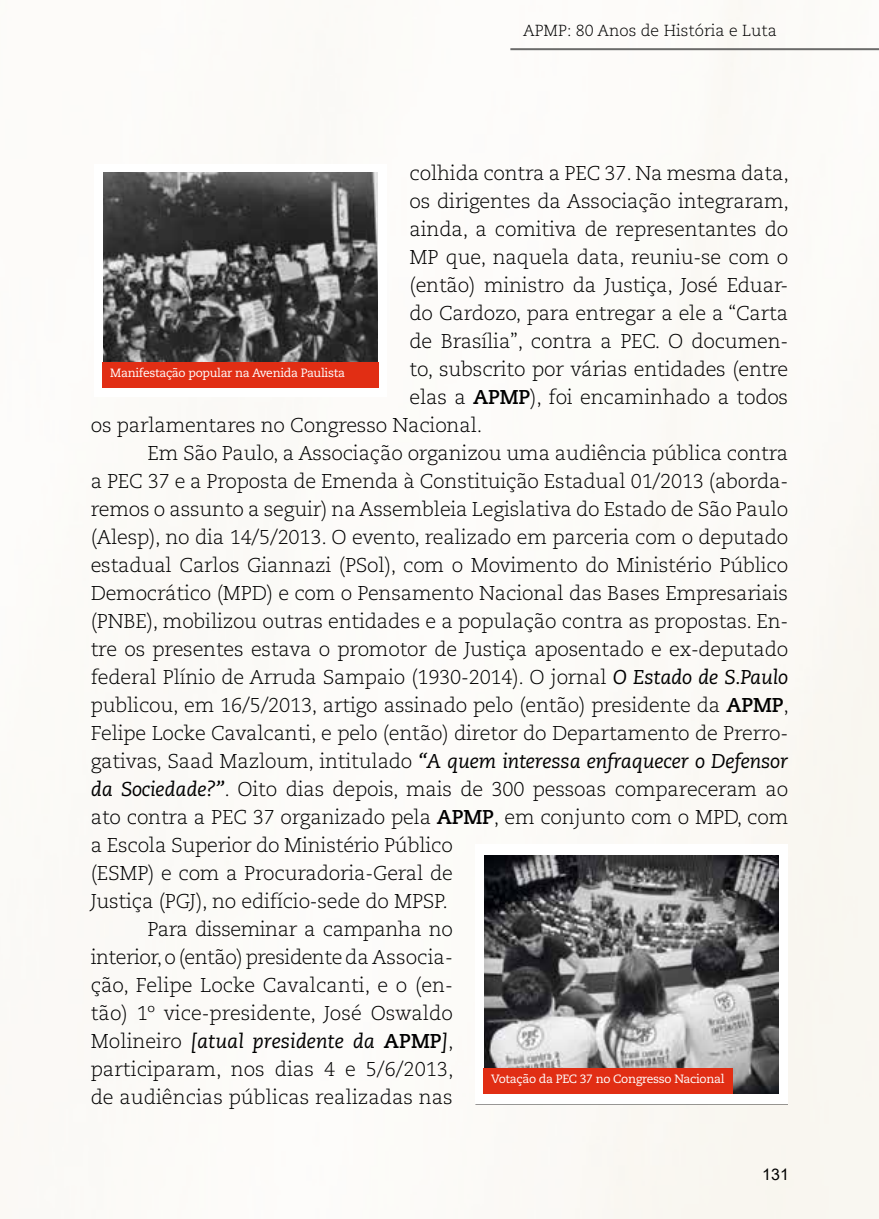
<style>
.page{position:relative;width:879px;height:1219px;background:#fff}
.page>*{position:absolute;margin:0;border:0;box-sizing:border-box;transform-origin:0 0}
.t1{font:300 20px "Caecilia LT Std";letter-spacing:-.01em;color:#000}
.t2{font:italic 20px "Caecilia LT Std";letter-spacing:-.01em;color:#000}
.t3{font:300 16px "Caecilia LT Std";color:#000}
.t4{font:16px "Arial";color:#000}
.t5{font:12px "Caecilia LT Std";letter-spacing:-.025em;color:#fff}
.s1{font-weight:700}
.s2{font-weight:400;font-style:italic}
.s3{font-weight:300;font-style:normal}
.s4{font-weight:700;font-style:normal}
</style>
<div class="page">
<hr style="left:510px;top:48px;width:369px;height:2px;background:#6b6b6a">
<img style="left:103px;top:172px;width:274px;height:190px">
<div style="left:102px;top:362px;width:277px;height:25px;background:#e12e14"></div>
<img style="left:485px;top:855px;width:293px;height:239px">
<div style="left:483px;top:1068px;width:249px;height:25px;background:#e12e14"></div>
<p class="t3" style="left:523px;top:21px;width:255px">APMP: 80 Anos de História e Luta</p>
<p class="t1" style="left:410px;top:162px;width:381px">colhida contra a PEC 37. Na mesma data,</p>
<p class="t1" style="left:410px;top:190px;width:381px">os dirigentes da Associação integraram,</p>
<p class="t1" style="left:410px;top:218px;width:380px">ainda, a comitiva de representantes do</p>
<p class="t1" style="left:410px;top:246px;width:380px">MP que, naquela data, reuniu-se com o</p>
<p class="t1" style="left:410px;top:274px;width:380px">(então) ministro da Justiça, José Eduar-</p>
<p class="t1" style="left:410px;top:302px;width:380px">do Cardozo, para entregar a ele a “Carta</p>
<p class="t1" style="left:410px;top:330px;width:380px">de Brasília”, contra a PEC. O documen-</p>
<p class="t1" style="left:410px;top:358px;width:380px">to, subscrito por várias entidades (entre</p>
<p class="t1" style="left:410px;top:386px;width:380px">elas a <span class="s1">APMP</span>), foi encaminhado a todos</p>
<p class="t1" style="left:91px;top:414px;width:393px">os parlamentares no Congresso Nacional.</p>
<p class="t1" style="left:147px;top:442px;width:642px">Em São Paulo, a Associação organizou uma audiência pública contra</p>
<p class="t1" style="left:91px;top:470px;width:699px">a PEC 37 e a Proposta de Emenda à Constituição Estadual 01/2013 (aborda-</p>
<p class="t1" style="left:91px;top:498px;width:699px">remos o assunto a seguir) na Assembleia Legislativa do Estado de São Paulo</p>
<p class="t1" style="left:91px;top:526px;width:699px">(Alesp), no dia 14/5/2013. O evento, realizado em parceria com o deputado</p>
<p class="t1" style="left:91px;top:554px;width:699px">estadual Carlos Giannazi (PSol), com o Movimento do Ministério Público</p>
<p class="t1" style="left:91px;top:582px;width:699px">Democrático (MPD) e com o Pensamento Nacional das Bases Empresariais</p>
<p class="t1" style="left:91px;top:610px;width:699px">(PNBE), mobilizou outras entidades e a população contra as propostas. En-</p>
<p class="t1" style="left:91px;top:638px;width:699px">tre os presentes estava o promotor de Justiça aposentado e ex-deputado</p>
<p class="t1" style="left:91px;top:666px;width:699px">federal Plínio de Arruda Sampaio (1930-2014). O jornal <span class="s2">O Estado de S.Paulo</span></p>
<p class="t1" style="left:91px;top:694px;width:699px">publicou, em 16/5/2013, artigo assinado pelo (então) presidente da <span class="s1">APMP</span>,</p>
<p class="t1" style="left:91px;top:722px;width:699px">Felipe Locke Cavalcanti, e pelo (então) diretor do Departamento de Prerro-</p>
<p class="t2" style="left:91px;top:749px;width:699px"><span class="s3">gativas, Saad Mazloum, intitulado</span> “A quem interessa enfraquecer o Defensor</p>
<p class="t1" style="left:91px;top:778px;width:699px"><span class="s2">da Sociedade?”</span>. Oito dias depois, mais de 300 pessoas compareceram ao</p>
<p class="t1" style="left:91px;top:806px;width:699px">ato contra a PEC 37 organizado pela <span class="s1">APMP</span>, em conjunto com o MPD, com</p>
<p class="t1" style="left:91px;top:834px;width:364px">a Escola Superior do Ministério Público</p>
<p class="t1" style="left:91px;top:862px;width:364px">(ESMP) e com a Procuradoria-Geral de</p>
<p class="t1" style="left:91px;top:890px;width:359px">Justiça (PGJ), no edifício-sede do MPSP.</p>
<p class="t1" style="left:147px;top:918px;width:307px">Para disseminar a campanha no</p>
<p class="t1" style="left:91px;top:946px;width:364px">interior, o (então) presidente da Associa-</p>
<p class="t1" style="left:91px;top:974px;width:364px">ção, Felipe Locke Cavalcanti, e o (en-</p>
<p class="t1" style="left:91px;top:1002px;width:364px">tão) 1º vice-presidente, José Oswaldo</p>
<p class="t2" style="left:91px;top:1029px;width:364px"><span class="s3">Molineiro</span> [atual presidente da <span class="s4">APMP</span>]<span class="s3">,</span></p>
<p class="t1" style="left:91px;top:1058px;width:364px">participaram, nos dias 4 e 5/6/2013,</p>
<p class="t1" style="left:91px;top:1086px;width:364px">de audiências públicas realizadas nas</p>
<p class="t5" style="left:110px;top:366px;width:236px">Manifestação popular na Avenida Paulista</p>
<p class="t5" style="left:491px;top:1072px;width:235px">Votação da PEC 37 no Congresso Nacional</p>
<p class="t4" style="left:762px;top:1163px;width:28px">131</p>
</div>
